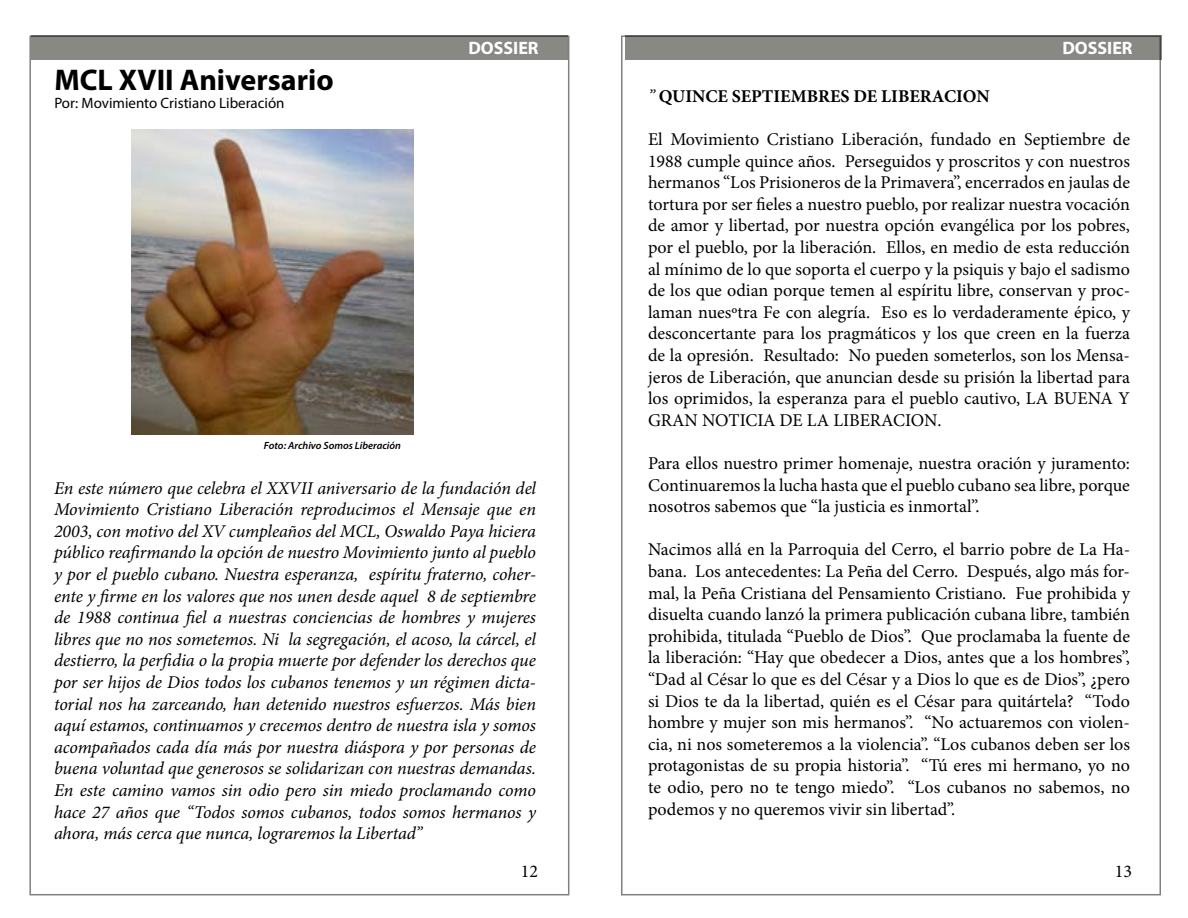
<style>
.page{position:relative;width:1188px;height:918px;background:#fff}
.page>*{position:absolute;margin:0;border:0;box-sizing:border-box;transform-origin:0 0}
.t1{font:700 30px "Myriad Pro";color:#000}
.t2{font:18px/21.6px "Minion Pro";color:#000;text-align:justify}
.t3{font:italic 18px/21.6px "Minion Pro";letter-spacing:-.005em;color:#000;text-align:justify}
.t4{font:700 18px "Minion Pro";color:#000}
.t5{font:700 18px "Myriad Pro";color:#fff}
.t6{font:15px "Myriad Pro";color:#000}
.t7{font:italic 600 10.5px "Myriad Pro";color:#000}
.s1{font-weight:400;font-style:italic}
</style>
<div class="page">
<div style="left:31px;top:36px;width:537px;height:24px;background:#888885"></div>
<img style="left:132px;top:130px;width:282px;height:304px">
<div style="left:625px;top:36px;width:537px;height:24px;background:#888885"></div>
<h1 class="t1" style="left:54px;top:60px;width:281px">MCL XVII Aniversario</h1>
<p class="t6" style="left:54px;top:93px;width:232px">Por: Movimiento Cristiano Liberación</p>
<p class="t5" style="left:468px;top:36px;width:72px">DOSSIER</p>
<p class="t7" style="left:264px;top:439px;width:139px">Foto: Archivo Somos Liberación</p>
<p class="t3" style="left:54px;top:477px;width:484px">En este número que celebra el XXVII aniversario de la fundación del Movimiento Cristiano Liberación reproducimos el Mensaje que en 2003, con motivo del XV cumpleaños del MCL, Oswaldo Paya hiciera público reafirmando la opción de nuestro Movimiento junto al pueblo y por el pueblo cubano. Nuestra esperanza, espíritu fraterno, coher&shy;ente y firme en los valores que nos unen desde aquel 8 de septiembre de 1988 continua fiel a nuestras conciencias de hombres y mujeres libres que no nos sometemos. Ni la segregación, el acoso, la cárcel, el destierro, la perfidia o la propia muerte por defender los derechos que por ser hijos de Dios todos los cubanos tenemos y un régimen dicta&shy;torial nos ha zarceando, han detenido nuestros esfuerzos. Más bien aquí estamos, continuamos y crecemos dentro de nuestra isla y somos acompañados cada día más por nuestra diáspora y por personas de buena voluntad que generosos se solidarizan con nuestras demandas.<br>En este camino vamos sin odio pero sin miedo proclamando como hace 27 años que “Todos somos cubanos, todos somos hermanos y ahora, más cerca que nunca, lograremos la Libertad”</p>
<p class="t5" style="left:1062px;top:36px;width:72px">DOSSIER</p>
<p class="t4" style="left:648px;top:83px;width:343px"><span class="s1">”</span> QUINCE SEPTIEMBRES DE LIBERACION</p>
<p class="t2" style="left:648px;top:128px;width:484px">El Movimiento Cristiano Liberación, fundado en Septiembre de 1988 cumple quince años. Perseguidos y proscritos y con nuestros hermanos “Los Prisioneros de la Primavera”, encerrados en jaulas de tortura por ser fieles a nuestro pueblo, por realizar nuestra vocación de amor y libertad, por nuestra opción evangélica por los pobres, por el pueblo, por la liberación. Ellos, en medio de esta reducción al mínimo de lo que soporta el cuerpo y la psiquis y bajo el sadismo de los que odian porque temen al espíritu libre, conservan y proc&shy;laman nuesºtra Fe con alegría. Eso es lo verdaderamente épico, y desconcertante para los pragmáticos y los que creen en la fuerza de la opresión. Resultado: No pueden someterlos, son los Mensa&shy;jeros de Liberación, que anuncian desde su prisión la libertad para los oprimidos, la esperanza para el pueblo cautivo, LA BUENA Y GRAN NOTICIA DE LA LIBERACION.</p>
<p class="t2" style="left:648px;top:452px;width:484px">Para ellos nuestro primer homenaje, nuestra oración y juramento:<br>Continuaremos la lucha hasta que el pueblo cubano sea libre, porque nosotros sabemos que “la justicia es inmortal”.</p>
<p class="t2" style="left:648px;top:539px;width:484px">Nacimos allá en la Parroquia del Cerro, el barrio pobre de La Ha&shy;bana. Los antecedentes: La Peña del Cerro. Después, algo más for&shy;mal, la Peña Cristiana del Pensamiento Cristiano. Fue prohibida y disuelta cuando lanzó la primera publicación cubana libre, también prohibida, titulada “Pueblo de Dios”. Que proclamaba la fuente de la liberación: “Hay que obedecer a Dios, antes que a los hombres”, “Dad al César lo que es del César y a Dios lo que es de Dios”, ¿pero si Dios te da la libertad, quién es el César para quitártela? “Todo hombre y mujer son mis hermanos”. “No actuaremos con violen&shy;cia, ni nos someteremos a la violencia”. “Los cubanos deben ser los protagonistas de su propia historia”. “Tú eres mi hermano, yo no te odio, pero no te tengo miedo”. “Los cubanos no sabemos, no podemos y no queremos vivir sin libertad”.</p>
<p class="t2" style="left:521px;top:861px;width:19px">12</p>
<p class="t2" style="left:1115px;top:861px;width:19px">13</p>
</div>
